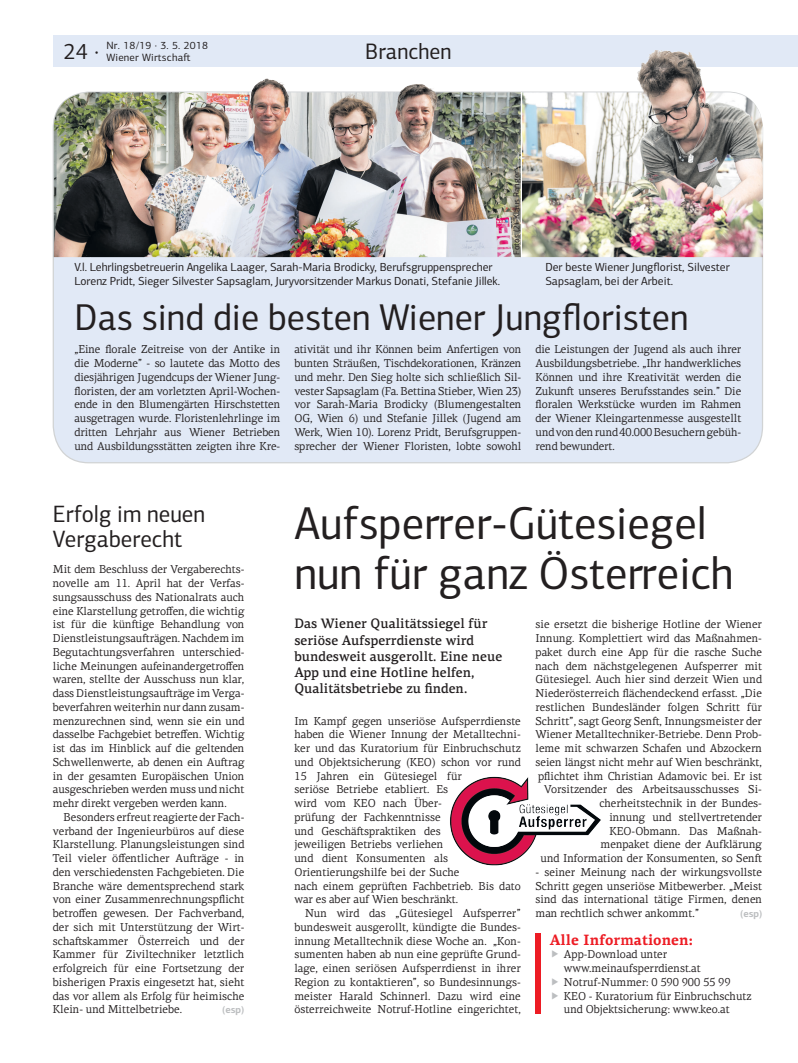
<style>
.page{position:relative;width:798px;height:1063px;background:#fff}
.page>*{position:absolute;margin:0;border:0;box-sizing:border-box;transform-origin:0 0}
.Titel_37_Centro_Sans{font:46.25px/50px "PF Centro Sans Pro";color:#231f20;scale:.96 1}
.Titel_30_Centro_Sans{font:37.5px "PF Centro Sans Pro";color:#231f20;scale:.96 1}
.Titel_19_Centro_Sans{font:23.75px/25px "PF Centro Sans Pro";color:#231f20;scale:.96 1}
.Seitenzahl_Ressort{font:22.5px "PF Centro Sans Pro";color:#231f20;scale:.96 1}
.Grundschrift_Centro{font:700 15px "PF Centro Serif Pro";color:#ed1c24;scale:.96 1}
.Vorspann_11_Centro_S{font:500 13.75px/16.2px "PF Centro Serif Pro";color:#231f20;scale:.96 1}
.Bildtext_9_4_Centro{font:11.75px/13.8px "PF Centro Sans Pro";letter-spacing:-.005em;color:#231f20}
.Grundschrift_Centro-2{font:11.5px/13.8px "PF Centro Serif Pro";color:#231f20;text-align:justify;scale:.96 1}
.t1{font:10.62px/11.9px "PF Centro Sans Pro";letter-spacing:.02em;color:#231f20}
.Grundschrift_Centro-3{font:700 10px "PF Centro Sans Pro";color:#bcbec0}
.Fotocredit_7_Centro{font:8.75px "PF Centro Sans Pro";color:#231f20}
</style>
<div class="page">
<hr style="left:797px;top:36px;width:1px;height:31px;background:#e1e9f6">
<div style="left:53px;top:36px;width:744px;height:31px;background:#e1e9f6"></div>
<div style="left:53px;top:92px;width:709px;height:371px;background:#e1e9f6;border-radius:36px"></div>
<img style="left:54px;top:92px;width:708px;height:165px">
<img style="left:54px;top:78px;width:466px;height:15px">
<img style="left:522px;top:51px;width:240px;height:42px">
<hr style="left:520px;top:92px;width:1px;height:165px;background:#fff">
<img style="left:450px;top:776px;width:151px;height:90px">
<div style="left:535px;top:933px;width:5px;height:80px;background:#ed1c24"></div>
<p class="Seitenzahl_Ressort" style="left:64px;top:37px;width:38px">24 ·</p>
<p class="t1" style="left:106px;top:39px;width:103px">Nr. 18/19 · 3. 5. 2018<br>Wiener Wirtschaft</p>
<p class="Seitenzahl_Ressort" style="left:365px;top:37px;width:91px">Branchen</p>
<p class="Fotocredit_7_Centro" style="left:511px;top:255px;width:85px;rotate:-90deg">Fotos (2): Klaus Ranger</p>
<p class="Bildtext_9_4_Centro" style="left:74px;top:260px;width:427px">V.l. Lehrlingsbetreuerin Angelika Laager, Sarah-Maria Brodicky, Berufsgruppensprecher<br>Lorenz Pridt, Sieger Silvester Sapsaglam, Juryvorsitzender Markus Donati, Stefanie Jillek.</p>
<p class="Bildtext_9_4_Centro" style="left:545px;top:260px;width:186px">Der beste Wiener Jungflorist, Silvester<br>Sapsaglam, bei der Arbeit.</p>
<p class="Titel_30_Centro_Sans" style="left:74px;top:295px;width:641px">Das sind die besten Wiener Jungfloristen</p>
<p class="Grundschrift_Centro-2" style="left:74px;top:343px;width:216px">„Eine florale Zeitreise von der Antike in die Moderne” - so lautete das Motto des diesjährigen Jugendcups der Wiener Jung&shy;floristen, der am vorletzten April-Wochen&shy;ende in den Blumengärten Hirschstetten ausgetragen wurde. Floristenlehrlinge im dritten Lehrjahr aus Wiener Betrieben und Ausbildungsstätten zeigten ihre Kre-</p>
<p class="Grundschrift_Centro-2" style="left:535px;top:343px;width:216px">die Leistungen der Jugend als auch ihrer Ausbildungsbetriebe. „Ihr handwerkliches Können und ihre Kreativität werden die Zukunft unseres Berufsstandes sein.” Die floralen Werkstücke wurden im Rahmen der Wiener Kleingartenmesse ausgestellt und von den rund 40.000 Besuchern gebüh&shy;rend bewundert.</p>
<p class="Grundschrift_Centro-2" style="left:294px;top:343px;width:238px">ativität und ihr Können beim Anfertigen von bunten Sträußen, Tischdekorationen, Kränzen und mehr. Den Sieg holte sich schließlich Sil&shy;vester Sapsaglam (Fa. Bettina Stieber, Wien 23) vor Sarah-Maria Brodicky (Blumengestalten OG, Wien 6) und Stefanie Jillek (Jugend am Werk, Wien 10). Lorenz Pridt, Berufsgruppen&shy;sprecher der Wiener Floristen, lobte sowohl</p>
<p class="Titel_19_Centro_Sans" style="left:53px;top:502px;width:160px">Erfolg im neuen<br>Vergaberecht</p>
<p class="Grundschrift_Centro-2" style="left:53px;top:563px;width:201px">Mit dem Beschluss der Vergaberechts&shy;novelle am 11. April hat der Verfas&shy;sungsausschuss des Nationalrats auch eine Klarstellung getroffen, die wichtig ist für die künftige Behandlung von Dienstleistungsaufträgen. Nachdem im Begutachtungsverfahren unterschied&shy;liche Meinungen aufeinandergetroffen waren, stellte der Ausschuss nun klar, dass Dienstleistungsaufträge im Verga&shy;beverfahren weiterhin nur dann zusam&shy;menzurechnen sind, wenn sie ein und dasselbe Fachgebiet betreffen. Wichtig ist das im Hinblick auf die geltenden Schwellenwerte, ab denen ein Auftrag in der gesamten Europäischen Union ausgeschrieben werden muss und nicht mehr direkt vergeben werden kann.</p>
<p class="Grundschrift_Centro-2" style="left:53px;top:810px;width:201px;text-indent:11px">Besonders erfreut reagierte der Fach&shy;verband der Ingenieurbüros auf diese Klarstellung. Planungsleistungen sind Teil vieler öffentlicher Aufträge - in den verschiedensten Fachgebieten. Die Branche wäre dementsprechend stark von einer Zusammenrechnungspflicht betroffen gewesen. Der Fachverband, der sich mit Unterstützung der Wirt&shy;schaftskammer Österreich und der Kammer für Ziviltechniker letztlich erfolgreich für eine Fortsetzung der bisherigen Praxis eingesetzt hat, sieht das vor allem als Erfolg für heimische Klein- und Mittelbetriebe.</p>
<p class="Titel_37_Centro_Sans" style="left:294px;top:499px;width:459px">Aufsperrer-Gütesiegel nun für ganz Österreich</p>
<p class="Vorspann_11_Centro_S" style="left:294px;top:616px;width:218px">Das Wiener Qualitätssiegel für seriöse Aufsperrdienste wird bundesweit ausgerollt. Eine neue<br>App und eine Hotline helfen,<br>Qualitätsbetriebe zu finden.</p>
<p class="Grundschrift_Centro-2" style="left:294px;top:714px;width:237px;text-align:left">Im Kampf gegen unseriöse Aufsperrdienste haben die Wiener Innung der Metalltechni&shy;ker und das Kuratorium für Einbruchschutz und Objektsicherung (KEO) schon vor rund 15 Jahren ein Gütesiegel für<br>seriöse Betriebe etabliert. Es<br>wird vom KEO nach Über-<br>prüfung der Fachkenntnisse<br>und Geschäftspraktiken des<br>jeweiligen Betriebs verliehen<br>und dient Konsumenten als Orientierungshilfe bei der Suche<br>nach einem geprüften Fachbetrieb. Bis dato war es aber auf Wien beschränkt.</p>
<p class="Grundschrift_Centro-2" style="left:294px;top:906px;width:237px;text-indent:11px">Nun wird das „Gütesiegel Aufsperrer” bundesweit ausgerollt, kündigte die Bundes&shy;innung Metalltechnik diese Woche an. „Kon&shy;sumenten haben ab nun eine geprüfte Grund&shy;lage, einen seriösen Aufsperrdienst in ihrer Region zu kontaktieren”, so Bundesinnungs&shy;meister Harald Schinnerl. Dazu wird eine österreichweite Notruf-Hotline eingerichtet,</p>
<p class="Grundschrift_Centro-2" style="left:535px;top:618px;width:237px;text-align:right">sie ersetzt die bisherige Hotline der Wiener Innung. Komplettiert wird das Maßnahmen&shy;paket durch eine App für die rasche Suche nach dem nächstgelegenen Aufsperrer mit Gütesiegel. Auch hier sind derzeit Wien und Niederösterreich flächendeckend erfasst. „Die restlichen Bundesländer folgen Schritt für Schritt”, sagt Georg Senft, Innungsmeister der Wiener Metalltechniker-Betriebe. Denn Prob&shy;leme mit schwarzen Schafen und Abzockern seien längst nicht mehr auf Wien beschränkt, pflichtet ihm Christian Adamovic bei. Er ist Vorsitzender des Arbeitsausschusses Si&shy;cherheitstechnik in der Bundes-<br>innung und stellvertretender<br>KEO-Obmann. Das Maßnah-<br>menpaket diene der Aufklärung<br>und Information der Konsumenten, so Senft</p>
<p class="Grundschrift_Centro-2" style="left:535px;top:865px;width:237px">- seiner Meinung nach der wirkungsvollste Schritt gegen unseriöse Mitbewerber. „Meist sind das international tätige Firmen, denen man rechtlich schwer ankommt.”</p>
<p class="Grundschrift_Centro" style="left:549px;top:930px;width:151px">Alle Informationen:</p>
<p class="Grundschrift_Centro-2" style="left:563px;top:948px;width:144px">App-Download unter www.meinaufsperrdienst.at</p>
<p class="Grundschrift_Centro-2" style="left:563px;top:975px;width:175px">Notruf-Nummer: 0 590 900 55 99</p>
<p class="Grundschrift_Centro-2" style="left:563px;top:989px;width:197px">KEO - Kuratorium für Einbruchschutz</p>
<p class="Grundschrift_Centro-3" style="left:740px;top:907px;width:24px">(esp)</p>
<p class="Grundschrift_Centro-3" style="left:222px;top:1004px;width:24px">(esp)</p>
<p class="Grundschrift_Centro-2" style="left:563px;top:1003px;width:174px">und Objektsicherung: www.keo.at</p>
</div>
